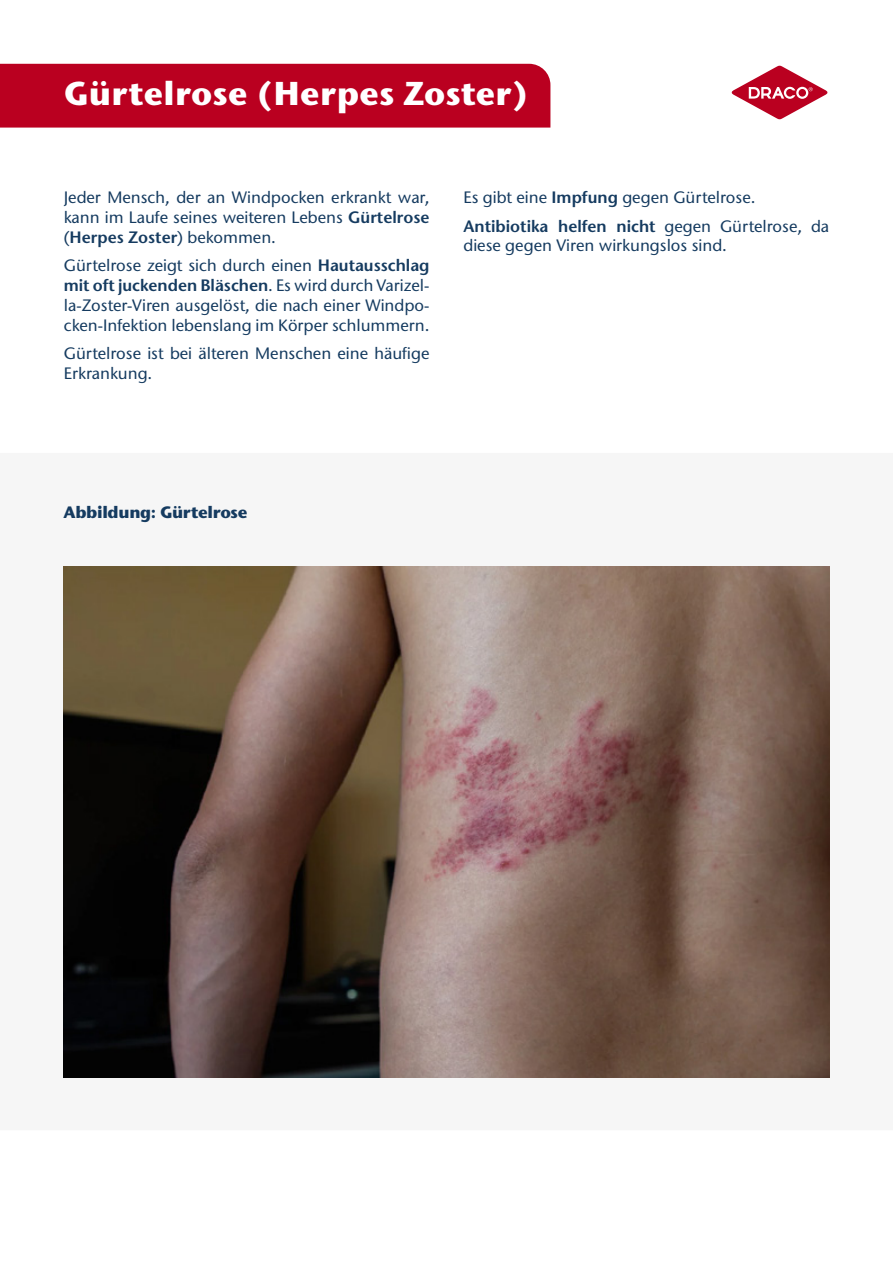
<style>
.page{position:relative;width:893px;height:1263px;background:#fff}
.page>*{position:absolute;margin:0;border:0;box-sizing:border-box;transform-origin:0 0}
.t1{font:700 33px "Stone Sans ITC Std";letter-spacing:.01em;color:#fff}
.t2{font:500 16.5px/19.8px "Stone Sans ITC Std";color:#153b60}
.t3{font:600 16.5px "Stone Sans Std";color:#153b60}
.t4{font:700 16.5px "Stone Sans ITC Std";letter-spacing:-.02em;color:#153b60}
.s1{font-family:"Stone Sans Std";font-weight:600}
.s2{font-family:"Stone Sans ITC Std";font-weight:500}
</style>
<div class="page">
<svg style="left:731px;top:65px;width:97px;height:55px"></svg>
<img style="left:63px;top:567px;width:766px;height:510px">
<div style="left:0;top:64px;width:550px;height:64px;background:#ba0020"></div>
<h1 class="t1" style="left:64px;top:72px;width:466px">Gürtelrose (Herpes Zoster)</h1>
<p class="t2" style="left:64px;top:187px;width:367px">Jeder Mensch, der an Windpocken erkrankt war, kann im Laufe seines weiteren Lebens <span class="s1">Gürtelrose</span></p>
<p class="t3" style="left:64px;top:227px;width:214px"><span class="s2">(</span>Herpes Zoster<span class="s2">) bekommen.</span></p>
<p class="t2" style="left:64px;top:255px;width:367px">Gürtelrose zeigt sich durch einen <span class="s1">Hautausschlag</span></p>
<p class="t3" style="left:64px;top:275px;width:367px">mit oft juckenden Bläschen<span class="s2">. Es wird durch Varizel-</span></p>
<p class="t2" style="left:64px;top:295px;width:367px">la-Zoster-Viren ausgelöst, die nach einer Windpo&shy;cken-Infektion lebenslang im Körper schlummern.</p>
<p class="t2" style="left:64px;top:343px;width:367px">Gürtelrose ist bei älteren Menschen eine häufige<br>Erkrankung.</p>
<p class="t2" style="left:463px;top:187px;width:293px">Es gibt eine <span class="s1">Impfung</span> gegen Gürtelrose.</p>
<p class="t3" style="left:463px;top:216px;width:367px">Antibiotika helfen nicht <span class="s2">gegen Gürtelrose, da</span></p>
<p class="t2" style="left:463px;top:236px;width:265px">diese gegen Viren wirkungslos sind.</p>
<p class="t4" style="left:63px;top:501px;width:186px">Abbildung: Gürtelrose</p>
</div>
